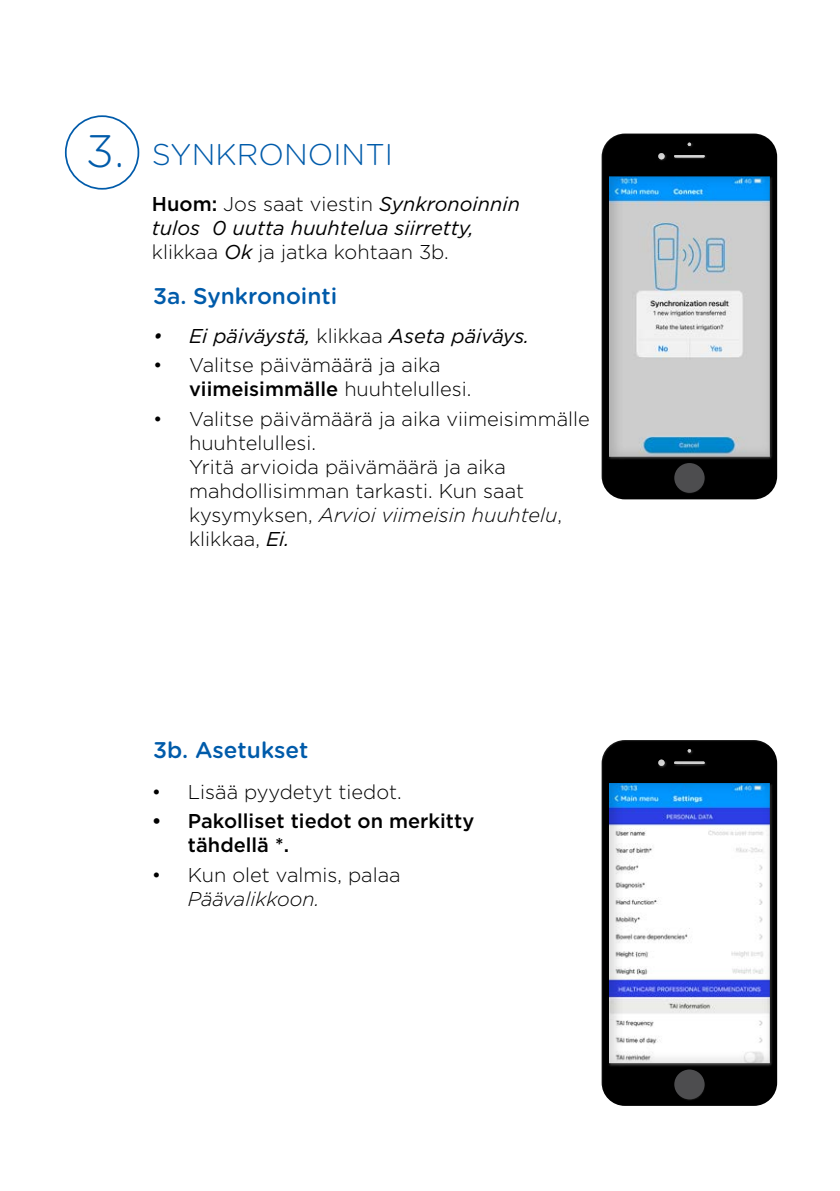
<style>
.page{position:relative;width:840px;height:1191px;background:#fff}
.page>*{position:absolute;margin:0;border:0;box-sizing:border-box;transform-origin:0 0}
.t1{font:300 45.6px "Gotham Rounded";color:#005baa}
.t2{font:300 30px "Gotham Rounded";color:#005baa}
.t3{font:500 22.6px "Gotham Rounded";color:#005baa}
.t4{font:300 20px/24px "Gotham";color:#000}
.t5{font:italic 20px/24px "Gotham";color:#000}
.t6{font:500 20px/24px "Gotham";color:#000}
.s1{font-weight:500;font-style:normal}
.s2{font-weight:300;font-style:normal}
.s3{font-weight:500}
.s4{font-style:italic}
.s5{font-weight:400;font-style:italic}
</style>
<div class="page">
<div style="left:65px;top:115px;width:74px;height:75px;border:2px solid #005baa;border-radius:50%"></div>
<div style="left:601px;top:139px;width:175px;height:360px;background:#000;opacity:.75"></div>
<div style="left:674px;top:463px;width:30px;height:30px;background:#4d4d4f;border-radius:50%"></div>
<div style="left:601px;top:746px;width:175px;height:359px;background:#000;opacity:.75"></div>
<div style="left:674px;top:1069px;width:30px;height:30px;background:#4d4d4f;border-radius:50%"></div>
<p class="t1" style="left:86px;top:120px;width:40px">3.</p>
<p class="t2" style="left:152px;top:134px;width:242px">SYNKRONOINTI</p>
<p class="t5" style="left:152px;top:191px;width:369px"><span class="s1">Huom:</span> <span class="s2">Jos saat viestin</span> Synkronoinnin tulos 0 uutta huuhtelua siirretty, <span class="s2">klikkaa</span> Ok <span class="s2">ja jatka kohtaan 3b.</span></p>
<p class="t3" style="left:153px;top:279px;width:186px">3a. Synkronointi</p>
<p class="t5" style="left:153px;top:323px;width:377px">• Ei päiväystä, <span class="s2">klikkaa</span> Aseta päiväys.</p>
<p class="t4" style="left:189px;top:353px;width:283px;text-indent:-36px">• Valitse päivämäärä ja aika <span class="s3">viimeisimmälle</span> huuhtelullesi.</p>
<p class="t4" style="left:189px;top:406px;width:402px;text-indent:-36px">• Valitse päivämäärä ja aika viimeisimmälle huuhtelullesi.<br>Yritä arvioida päivämäärä ja aika mahdollisimman tarkasti. Kun saat kysymyksen, <span class="s4">Arvioi viimeisin huuhtelu</span>, klikkaa, <span class="s5">Ei.</span></p>
<p class="t3" style="left:153px;top:734px;width:157px">3b. Asetukset</p>
<p class="t4" style="left:152px;top:779px;width:251px">• Lisää pyydetyt tiedot.</p>
<p class="t6" style="left:188px;top:809px;width:288px;text-indent:-36px">• Pakolliset tiedot on merkitty tähdellä *.</p>
<p class="t4" style="left:188px;top:862px;width:214px;text-indent:-36px">• Kun olet valmis, palaa<br><span class="s4">Päävalikkoon.</span></p>
</div>
